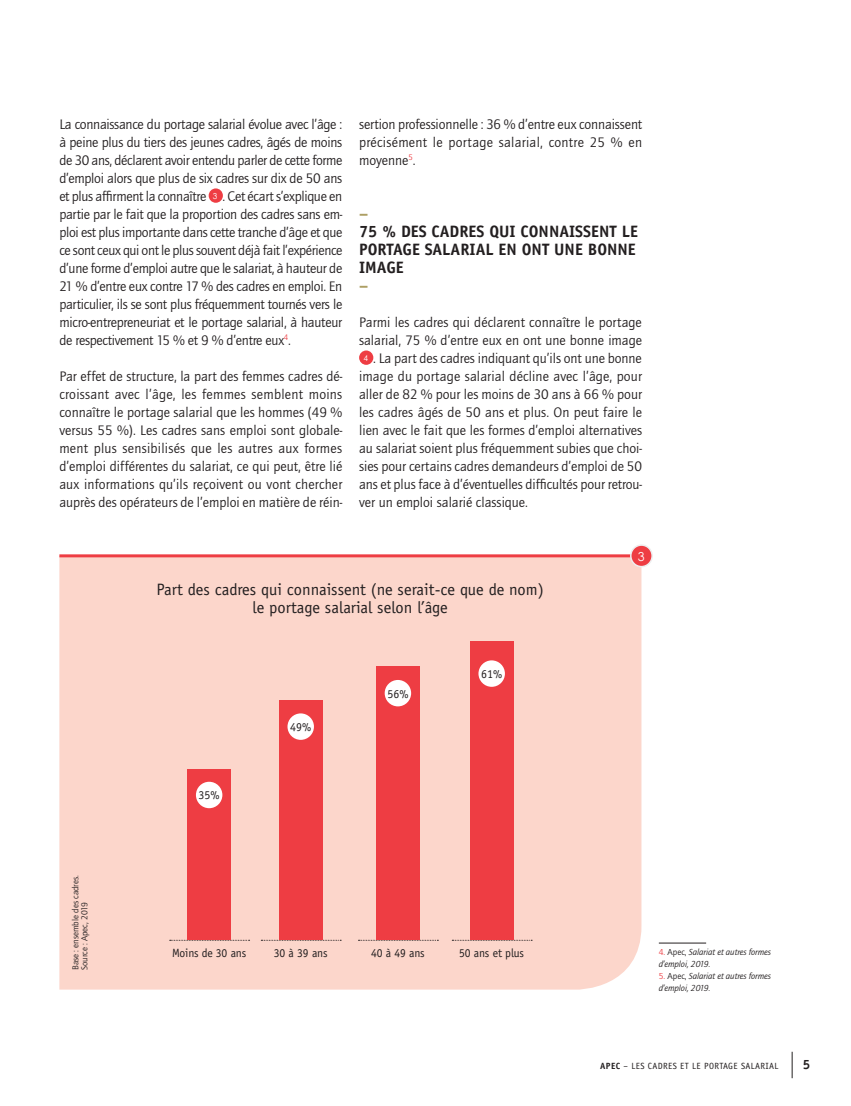
<style>
.page{position:relative;width:851px;height:1106px;background:#fff}
.page>*{position:absolute;margin:0;border:0;box-sizing:border-box;transform-origin:0 0}
.t1{font:16.5px/18px "Officina Sans";color:#231f20;text-align:center}
.t2{font:700 16.5px/18px "Officina Sans";color:#231f20}
.t3{font:700 16.5px "Officina Sans";color:#ad9f64}
.t4{font:14.25px/18px "Quay Itc T";color:#231f20;text-align:justify}
.t5{font:700 13.5px "Officina Sans";color:#231f20}
.t6{font:12.3px "Century Gothic";color:#fff}
.t7{font:12px "Officina Sans";letter-spacing:-.01em;color:#231f20}
.t8{font:italic 9px/12px "Quay Itc T";letter-spacing:-.005em;color:#231f20}
.t9{font:9px/9px "Quay Itc T";color:#231f20}
.t10{font:9px "Officina Sans";letter-spacing:.04em;color:#231f20}
.s1{font-family:"Century Gothic";font-size:8.25px;color:#fff}
.s2{font-style:normal;color:#ee3d43}
.s3{font-style:normal}
.s4{font-weight:700}
</style>
<div class="page">
<svg style="left:791px;top:1051px;width:1px;height:27px"></svg>
<div style="left:209px;top:188px;width:14px;height:15px;background:#ee3d43;border-radius:50%"></div>
<hr style="left:658px;top:942px;width:48px;height:1px;background:#231f20">
<div style="left:59px;top:557px;width:582px;height:432px;background:#fcd6cb"></div>
<hr style="left:59px;top:554px;width:582px;height:3px;background:#ee3d43">
<div style="left:630px;top:545px;width:22px;height:21px;background:#ee3d43;border-radius:50%"></div>
<div style="left:630px;top:544px;width:22px;height:23px;border:2px solid #eeeeef;border-radius:50%"></div>
<div style="left:359px;top:350px;width:14px;height:15px;background:#ee3d43;border-radius:50%"></div>
<svg style="left:170px;top:939px;width:79px;height:1px"></svg>
<div style="left:187px;top:769px;width:44px;height:170px;background:#ee3d43"></div>
<svg style="left:261px;top:939px;width:80px;height:1px"></svg>
<div style="left:279px;top:700px;width:43px;height:239px;background:#ee3d43"></div>
<svg style="left:358px;top:939px;width:80px;height:1px"></svg>
<div style="left:376px;top:666px;width:43px;height:273px;background:#ee3d43"></div>
<svg style="left:452px;top:939px;width:80px;height:1px"></svg>
<div style="left:470px;top:642px;width:43px;height:297px;background:#ee3d43"></div>
<div style="left:196px;top:781px;width:26px;height:27px;background:#fff;border-radius:50%"></div>
<div style="left:287px;top:713px;width:27px;height:27px;background:#fff;border-radius:50%"></div>
<div style="left:384px;top:680px;width:27px;height:26px;background:#fff;border-radius:50%"></div>
<div style="left:478px;top:660px;width:27px;height:27px;background:#fff;border-radius:50%"></div>
<p class="t4" style="left:59px;top:115px;width:284px">La connaissance du portage salarial évolue avec l’âge : à peine plus du tiers des jeunes cadres, âgés de moins de 30 ans, déclarent avoir entendu parler de cette forme d’emploi alors que plus de six cadres sur dix de 50 ans et plus affirment la connaître <span class="s1">3</span> . Cet écart s’explique en partie par le fait que la proportion des cadres sans em&shy;ploi est plus importante dans cette tranche d’âge et que ce sont ceux qui ont le plus souvent déjà fait l’expérience d’une forme d’emploi autre que le salariat, à hauteur de 21 % d’entre eux contre 17 % des cadres en emploi. En particulier, ils se sont plus fréquemment tournés vers le micro-entrepreneuriat et le portage salarial, à hauteur de respectivement 15 % et 9 % d’entre eux<sup>4</sup>.</p>
<p class="t4" style="left:59px;top:367px;width:284px">Par effet de structure, la part des femmes cadres dé&shy;croissant avec l’âge, les femmes semblent moins connaître le portage salarial que les hommes (49 % versus 55 %). Les cadres sans emploi sont globale&shy;ment plus sensibilisés que les autres aux formes d’emploi différentes du salariat, ce qui peut, être lié aux informations qu’ils reçoivent ou vont chercher auprès des opérateurs de l’emploi en matière de réin-</p>
<p class="t4" style="left:359px;top:115px;width:284px">sertion professionnelle : 36 % d’entre eux connaissent précisément le portage salarial, contre 25 % en moyenne<sup>5</sup>.</p>
<p class="t3" style="left:359px;top:203px;width:11px">–</p>
<p class="t2" style="left:359px;top:222px;width:280px">75 % DES CADRES QUI CONNAISSENT LE<br>PORTAGE SALARIAL EN ONT UNE BONNE<br>IMAGE</p>
<p class="t3" style="left:359px;top:275px;width:11px">–</p>
<p class="t4" style="left:359px;top:313px;width:284px">Parmi les cadres qui déclarent connaître le portage</p>
<p class="t4" style="left:359px;top:331px;width:284px">salarial, 75 % d’entre eux en ont une bonne image</p>
<p class="t4" style="left:363px;top:349px;width:280px"><span class="s1">4</span> . La part des cadres indiquant qu’ils ont une bonne</p>
<p class="t4" style="left:359px;top:367px;width:284px">image du portage salarial décline avec l’âge, pour</p>
<p class="t4" style="left:359px;top:385px;width:284px">aller de 82 % pour les moins de 30 ans à 66 % pour</p>
<p class="t4" style="left:359px;top:403px;width:284px">les cadres âgés de 50 ans et plus. On peut faire le</p>
<p class="t4" style="left:359px;top:421px;width:284px">lien avec le fait que les formes d’emploi alternatives</p>
<p class="t4" style="left:359px;top:439px;width:284px">au salariat soient plus fréquemment subies que choi-</p>
<p class="t4" style="left:359px;top:457px;width:284px">sies pour certains cadres demandeurs d’emploi de 50</p>
<p class="t4" style="left:359px;top:475px;width:284px">ans et plus face à d’éventuelles difficultés pour retrou-</p>
<p class="t4" style="left:359px;top:493px;width:170px">ver un emploi salarié classique.</p>
<p class="t6" style="left:638px;top:549px;width:8px">3</p>
<p class="t1" style="left:156px;top:580px;width:388px">Part des cadres qui connaissent (ne serait-ce que de nom) le portage salarial selon l’âge</p>
<p class="t9" style="left:71px;top:970px;width:96px;rotate:-90deg">Base : ensemble des cadres.<br>Source : Apec, 2019</p>
<p class="t7" style="left:198px;top:788px;width:23px">35%</p>
<p class="t7" style="left:290px;top:720px;width:23px">49%</p>
<p class="t7" style="left:387px;top:686px;width:23px">56%</p>
<p class="t7" style="left:481px;top:667px;width:23px">61%</p>
<p class="t7" style="left:172px;top:945px;width:76px">Moins de 30 ans</p>
<p class="t7" style="left:274px;top:945px;width:55px">30 à 39 ans</p>
<p class="t7" style="left:371px;top:945px;width:55px">40 à 49 ans</p>
<p class="t7" style="left:459px;top:945px;width:66px">50 ans et plus</p>
<p class="t8" style="left:658px;top:946px;width:114px"><span class="s2">4.</span> <span class="s3">Apec,</span> Salariat et autres formes d’emploi, 2019.</p>
<p class="t8" style="left:658px;top:970px;width:114px"><span class="s2">5.</span> <span class="s3">Apec,</span> Salariat et autres formes d’emploi, 2019.</p>
<p class="t10" style="left:600px;top:1060px;width:180px"><span class="s4">APEC</span> – LES CADRES ET LE PORTAGE SALARIAL</p>
<p class="t5" style="left:802px;top:1055px;width:9px">5</p>
</div>
